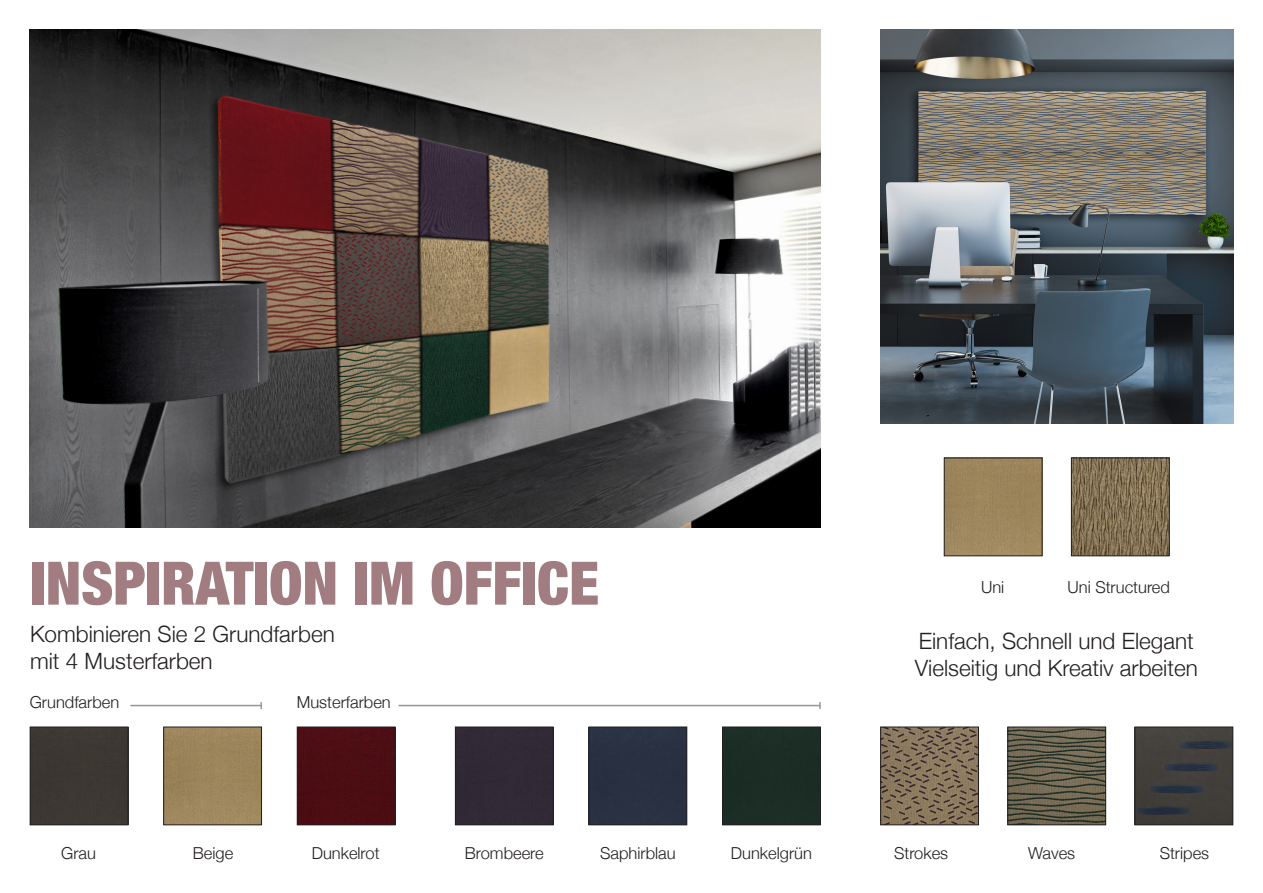
<style>
.page{position:relative;width:1263px;height:893px;background:#fff}
.page>*{position:absolute;margin:0;border:0;box-sizing:border-box;transform-origin:0 0}
.t1{font:900 condensed 60px "Helvetica Neue";color:#a17c80}
.t2{font:300 22.5px/27px "Helvetica Neue";color:#231f20}
.t3{font:300 16.5px "Helvetica Neue";color:#231f20}
</style>
<div class="page">
<img style="left:30px;top:30px;width:791px;height:497px">
<div style="left:590px;top:729px;width:95px;height:94px;background:#293142"></div>
<div style="left:588px;top:727px;width:99px;height:98px;border:1px solid #231f20"></div>
<div style="left:724px;top:729px;width:95px;height:94px;background:#1c2d25"></div>
<div style="left:722px;top:727px;width:99px;height:98px;border:1px solid #231f20"></div>
<div style="left:457px;top:729px;width:95px;height:94px;background:#312936"></div>
<div style="left:455px;top:727px;width:99px;height:98px;border:1px solid #231f20"></div>
<div style="left:165px;top:729px;width:95px;height:94px;background:#9d855b"></div>
<div style="left:163px;top:727px;width:99px;height:98px;border:1px solid #231f20"></div>
<div style="left:299px;top:729px;width:94px;height:94px;background:#4b0d13"></div>
<div style="left:297px;top:727px;width:98px;height:98px;border:1px solid #231f20"></div>
<div style="left:32px;top:729px;width:94px;height:94px;background:#3c3732"></div>
<div style="left:30px;top:727px;width:98px;height:98px;border:1px solid #231f20"></div>
<hr style="left:130px;top:705px;width:131px;height:1px;background:#939598">
<svg style="left:260px;top:702px;width:2px;height:7px"></svg>
<hr style="left:399px;top:705px;width:421px;height:1px;background:#939598">
<svg style="left:819px;top:702px;width:2px;height:7px"></svg>
<img style="left:880px;top:30px;width:353px;height:393px">
<img style="left:1136px;top:729px;width:95px;height:94px">
<div style="left:1134px;top:727px;width:99px;height:98px;border:1px solid #231f20"></div>
<img style="left:1009px;top:729px;width:95px;height:94px">
<div style="left:1007px;top:727px;width:99px;height:98px;border:1px solid #231f20"></div>
<img style="left:882px;top:729px;width:95px;height:94px">
<div style="left:880px;top:727px;width:99px;height:98px;border:1px solid #231f20"></div>
<div style="left:946px;top:460px;width:94px;height:94px;background:#9d865c"></div>
<div style="left:944px;top:458px;width:98px;height:98px;border:1px solid #231f20"></div>
<img style="left:1073px;top:460px;width:94px;height:94px">
<div style="left:1071px;top:458px;width:98px;height:98px;border:1px solid #231f20"></div>
<h1 class="t1" style="left:30px;top:534px;width:571px">INSPIRATION IM OFFICE</h1>
<h2 class="t2" style="left:30px;top:619px;width:306px">Kombinieren Sie 2 Grundfarben mit 4 Musterfarben</h2>
<p class="t3" style="left:30px;top:689px;width:91px">Grundfarben</p>
<p class="t3" style="left:297px;top:689px;width:95px">Musterfarben</p>
<p class="t3" style="left:61px;top:840px;width:36px">Grau</p>
<p class="t3" style="left:193px;top:840px;width:42px">Beige</p>
<p class="t3" style="left:312px;top:840px;width:69px">Dunkelrot</p>
<p class="t3" style="left:465px;top:840px;width:80px">Brombeere</p>
<p class="t3" style="left:600px;top:840px;width:77px">Saphirblau</p>
<p class="t3" style="left:731px;top:840px;width:82px">Dunkelgrün</p>
<p class="t3" style="left:981px;top:574px;width:25px">Uni</p>
<p class="t3" style="left:1067px;top:574px;width:104px">Uni Structured</p>
<h2 class="t2" style="left:915px;top:626px;width:285px">Einfach, Schnell und Elegant<br>Vielseitig und Kreativ arbeiten</h2>
<p class="t3" style="left:894px;top:840px;width:56px">Strokes</p>
<p class="t3" style="left:1028px;top:840px;width:49px">Waves</p>
<p class="t3" style="left:1160px;top:840px;width:51px">Stripes</p>
</div>
